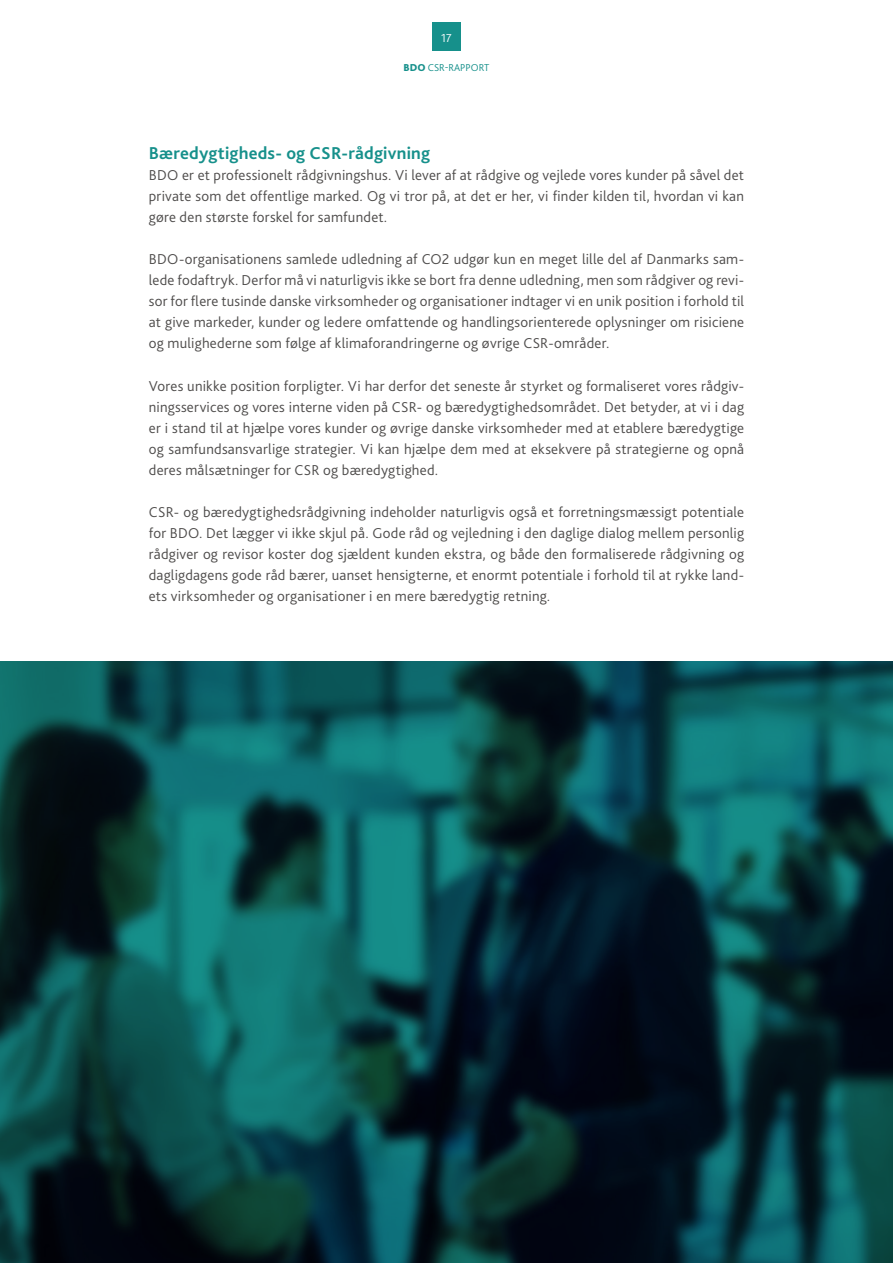
<style>
.page{position:relative;width:893px;height:1263px;background:#fff}
.page>*{position:absolute;margin:0;border:0;box-sizing:border-box;transform-origin:0 0}
.t1{font:700 18px "Bliss Pro";letter-spacing:.01em;color:#16908b}
.t2{font:300 15px/21px "Bliss Pro";letter-spacing:.015em;color:#4e4c4b;text-align:justify}
.t3{font:300 12px "Bliss Pro";color:#fff}
.t4{font:300 10.5px "Bliss Pro";color:#16908b}
.s1{font-weight:800}
</style>
<div class="page">
<div style="left:432px;top:23px;width:29px;height:28px;background:#16908b"></div>
<svg style="left:0;top:661px;width:893px;height:602px;background:#094044"></svg>
<p class="t3" style="left:441px;top:30px;width:12px">17</p>
<p class="t4" style="left:404px;top:61px;width:87px"><span class="s1">BDO</span> CSR-RAPPORT</p>
<p class="t1" style="left:149px;top:142px;width:283px">Bæredygtigheds- og CSR-rådgivning</p>
<p class="t2" style="left:149px;top:165px;width:597px">BDO er et professionelt rådgivningshus. Vi lever af at rådgive og vejlede vores kunder på såvel det private som det offentlige marked. Og vi tror på, at det er her, vi finder kilden til, hvordan vi kan gøre den største forskel for samfundet.</p>
<p class="t2" style="left:149px;top:249px;width:597px">BDO-organisationens samlede udledning af CO2 udgør kun en meget lille del af Danmarks sam&shy;lede fodaftryk. Derfor må vi naturligvis ikke se bort fra denne udledning, men som rådgiver og revi&shy;sor for flere tusinde danske virksomheder og organisationer indtager vi en unik position i forhold til at give markeder, kunder og ledere omfattende og handlingsorienterede oplysninger om risiciene og mulighederne som følge af klimaforandringerne og øvrige CSR-områder.</p>
<p class="t2" style="left:149px;top:375px;width:597px">Vores unikke position forpligter. Vi har derfor det seneste år styrket og formaliseret vores rådgiv&shy;ningsservices og vores interne viden på CSR- og bæredygtighedsområdet. Det betyder, at vi i dag er i stand til at hjælpe vores kunder og øvrige danske virksomheder med at etablere bæredygtige og samfundsansvarlige strategier. Vi kan hjælpe dem med at eksekvere på strategierne og opnå deres målsætninger for CSR og bæredygtighed.</p>
<p class="t2" style="left:149px;top:501px;width:597px">CSR- og bæredygtighedsrådgivning indeholder naturligvis også et forretningsmæssigt potentiale for BDO. Det lægger vi ikke skjul på. Gode råd og vejledning i den daglige dialog mellem personlig rådgiver og revisor koster dog sjældent kunden ekstra, og både den formaliserede rådgivning og dagligdagens gode råd bærer, uanset hensigterne, et enormt potentiale i forhold til at rykke land&shy;ets virksomheder og organisationer i en mere bæredygtig retning.</p>
</div>
